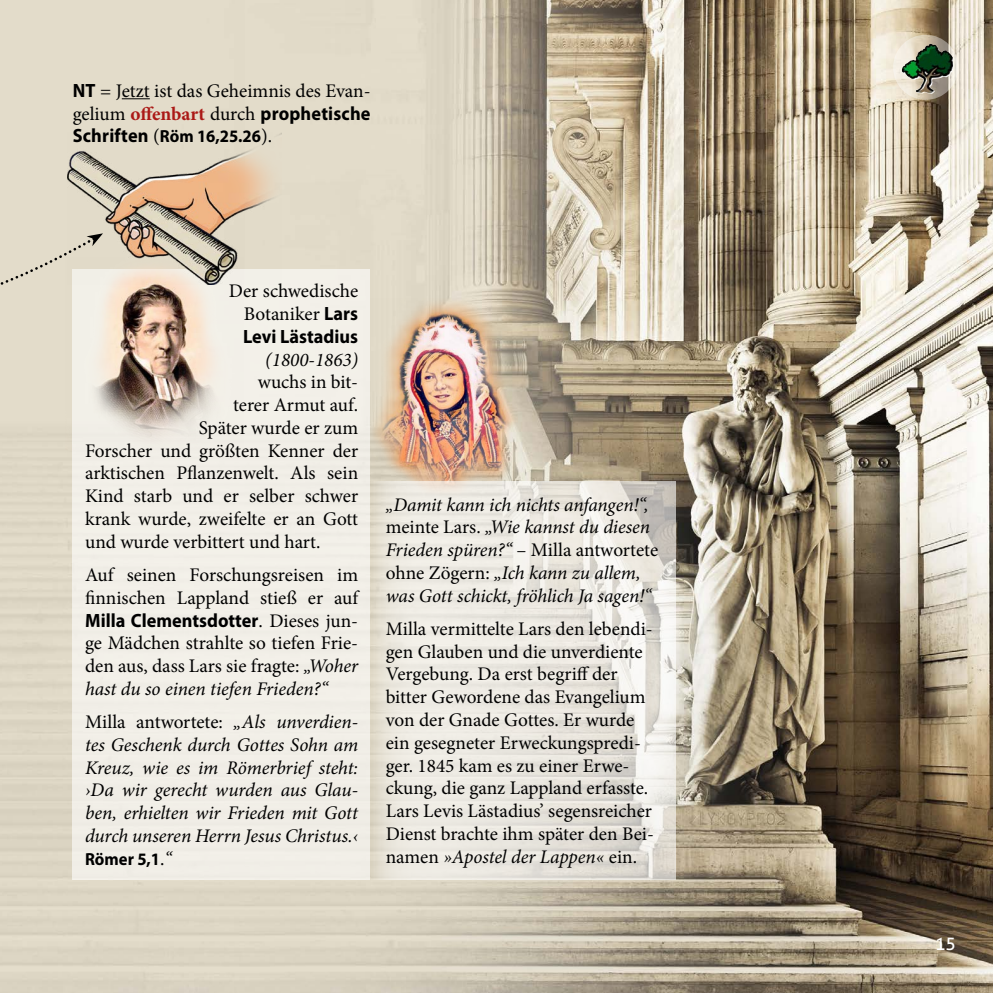
<style>
.page{position:relative;width:993px;height:993px;background:#fff}
.page>*{position:absolute;margin:0;border:0;box-sizing:border-box;transform-origin:0 0}
.t1{font:19.25px/22.8px "Minion Pro";color:#000}
.t2{font:italic 19.25px/22.8px "Minion Pro";letter-spacing:-.005em;color:#000;text-align:justify}
.t3{font:700 19.25px "Myriad Pro";color:#000;scale:.95 1}
.t4{font:700 17.5px "Myriad Pro";color:#000;scale:.95 1}
.t5{font:17.5px "Aller";color:#fff}
.s1{font-family:"Myriad Pro";font-weight:700}
.s2{font-family:"Minion Pro";font-weight:400}
.s3{font-family:"Minion Pro";color:#ab1916}
.s4{font-size:19.25px}
.s5{font-family:"Minion Pro";font-weight:400;font-size:19.25px}
.s6{font-style:italic}
.s7{font-style:normal}
.s8{font-family:"Minion Pro";font-weight:400;font-style:italic;font-size:19.25px}
</style>
<div class="page">
<img style="left:0;top:0;width:992px;height:992px">
<div style="left:0;top:233px;width:67px;height:68px;background:#e3dcca"></div>
<img style="left:370px;top:299px;width:147px;height:182px">
<div style="left:72px;top:269px;width:298px;height:611px;background:#f1efe7"></div>
<svg style="left:370px;top:481px;width:305px;height:398px;background:#e8e5dd"></svg>
<img style="left:65px;top:257px;width:152px;height:197px">
<svg style="left:122px;top:98px;width:28px;height:1px"></svg>
<img style="left:67px;top:132px;width:214px;height:152px">
<svg style="left:892px;top:35px;width:65px;height:65px"></svg>
<img style="left:901px;top:44px;width:52px;height:50px">
<p class="t1" style="left:73px;top:79px;width:299px"><span class="s1">NT</span> = Jetzt ist das Geheimnis des Evan-</p>
<p class="t3" style="left:73px;top:100px;width:315px"><span class="s2">gelium</span> <span class="s3">offenbart</span> <span class="s2">durch</span> prophetische</p>
<p class="t4" style="left:73px;top:125px;width:211px"><span class="s4">Schriften</span> <span class="s5">(</span>Röm 16,25.26<span class="s5">).</span></p>
<p class="t1" style="left:229px;top:280px;width:131px;text-align:right">Der schwedische<br>Botaniker <span class="s1">Lars</span></p>
<p class="t3" style="left:243px;top:323px;width:123px">Levi Lästadius</p>
<p class="t2" style="left:265px;top:348px;width:94px">(1800-1863)</p>
<p class="t1" style="left:258px;top:371px;width:102px">wuchs in bit-</p>
<p class="t1" style="left:233px;top:393px;width:126px">terer Armut auf.</p>
<p class="t1" style="left:199px;top:416px;width:161px">Später wurde er zum</p>
<p class="t1" style="left:85px;top:439px;width:274px">Forscher und größten Kenner der</p>
<p class="t1" style="left:85px;top:462px;width:274px">arktischen Pflanzenwelt. Als sein</p>
<p class="t1" style="left:85px;top:484px;width:274px">Kind starb und er selber schwer</p>
<p class="t1" style="left:85px;top:507px;width:274px">krank wurde, zweifelte er an Gott</p>
<p class="t1" style="left:85px;top:530px;width:237px">und wurde verbittert und hart.</p>
<p class="t1" style="left:85px;top:563px;width:274px">Auf seinen Forschungsreisen im finnischen Lappland stieß er auf</p>
<p class="t3" style="left:85px;top:607px;width:289px">Milla Clementsdotter<span class="s2">. Dieses jun-</span></p>
<p class="t1" style="left:85px;top:631px;width:275px;text-align:justify">ge Mädchen strahlte so tiefen Frie&shy;den aus, dass Lars sie fragte: <span class="s6">„Woher hast du so einen tiefen Frieden?“</span></p>
<p class="t2" style="left:85px;top:710px;width:275px"><span class="s7">Milla antwortete:</span> „Als unverdien&shy;tes Geschenk durch Gottes Sohn am Kreuz, wie es im Römerbrief steht: ›Da wir gerecht wurden aus Glau&shy;ben, erhielten wir Frieden mit Gott durch unseren Herrn Jesus Christus.‹</p>
<p class="t4" style="left:85px;top:847px;width:93px">Römer 5,1<span class="s5">.</span><span class="s8">“</span></p>
<p class="t2" style="left:385px;top:493px;width:274px;text-align:left">„Damit kann ich nichts anfangen!“, <span class="s7">meinte Lars.</span> „Wie kannst du diesen Frieden spüren?“ <span class="s7">– Milla antwortete ohne Zögern:</span> „Ich kann zu allem, was Gott schickt, fröhlich Ja sagen!“</p>
<p class="t1" style="left:385px;top:617px;width:269px">Milla vermittelte Lars den lebendi&shy;gen Glauben und die unverdiente Vergebung. Da erst begriff der bitter Gewordene das Evangelium von der Gnade Gottes. Er wurde ein gesegneter Erweckungspredi&shy;ger. 1845 kam es zu einer Erwe&shy;ckung, die ganz Lappland erfasste.<br>Lars Levis Lästadius’ segensreicher Dienst brachte ihm später den Bei&shy;namen <span class="s6">»Apostel der Lappen«</span> ein.</p>
<p class="t5" style="left:934px;top:932px;width:22px">15</p>
</div>
